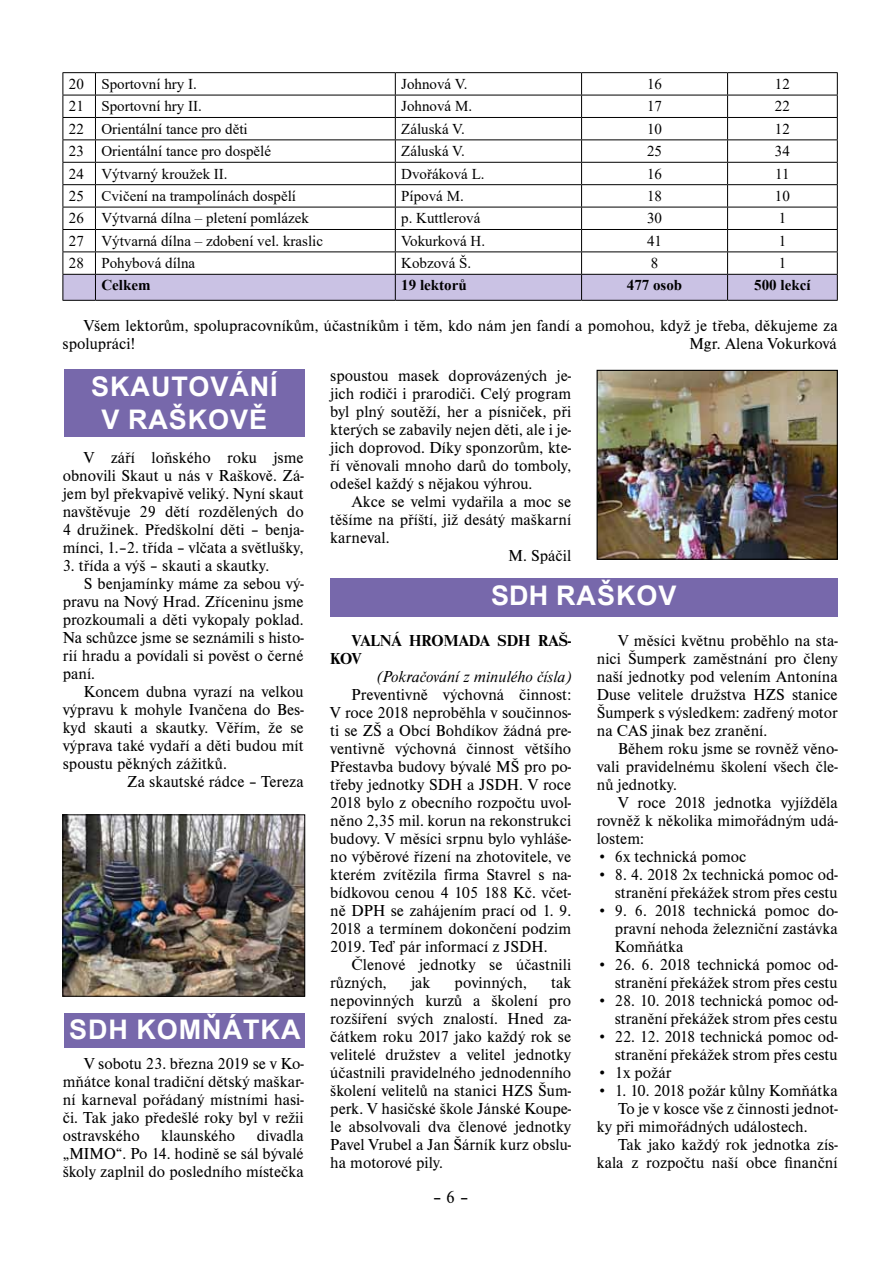
<style>
.page{position:relative;width:893px;height:1263px;background:#fff}
.page>*{position:absolute;margin:0;border:0;box-sizing:border-box;transform-origin:0 0}
.t1{font:700 27px "Arial";letter-spacing:.035em;color:#fff}
.t2{font:18px "Nimbus Roman DOT";color:#000}
.t3{font:16.5px/18px "Nimbus Roman DOT";color:#000;text-align:justify}
.t4{font:italic 16.5px "Nimbus Roman DOT";color:#000}
.t5{font:700 16.5px/18px "Nimbus Roman DOT";color:#000}
.t6{font:15px "Times New Roman";color:#000}
.t7{font:700 15px "Times New Roman";color:#000}
</style>
<div class="page">
<div style="left:64px;top:1013px;width:241px;height:34px;background:#7768ab"></div>
<div style="left:330px;top:578px;width:508px;height:39px;background:#7768ab"></div>
<div style="left:64px;top:369px;width:241px;height:68px;background:#7768ab"></div>
<hr style="left:63px;top:72px;width:32px;height:1px;background:#000">
<hr style="left:95px;top:72px;width:300px;height:1px;background:#000">
<hr style="left:395px;top:72px;width:187px;height:1px;background:#000">
<hr style="left:582px;top:72px;width:146px;height:1px;background:#000">
<hr style="left:728px;top:72px;width:110px;height:1px;background:#000">
<hr style="left:63px;top:300px;width:32px;height:1px;background:#000">
<hr style="left:95px;top:300px;width:300px;height:1px;background:#000">
<hr style="left:395px;top:300px;width:187px;height:1px;background:#000">
<hr style="left:582px;top:300px;width:146px;height:1px;background:#000">
<hr style="left:728px;top:300px;width:110px;height:1px;background:#000">
<svg style="left:63px;top:73px;width:775px;height:227px"></svg>
<img style="left:64px;top:816px;width:239px;height:179px">
<div style="left:62px;top:814px;width:243px;height:183px;border:1px solid #000"></div>
<img style="left:599px;top:372px;width:237px;height:186px">
<div style="left:597px;top:370px;width:241px;height:190px;border:1px solid #000"></div>
<p class="t6" style="left:69px;top:73px;width:129px">20 Sportovní hry I.</p>
<p class="t6" style="left:401px;top:73px;width:68px">Johnová V.</p>
<p class="t6" style="left:647px;top:73px;width:16px">16</p>
<p class="t6" style="left:775px;top:73px;width:16px">12</p>
<p class="t6" style="left:69px;top:96px;width:134px">21 Sportovní hry II.</p>
<p class="t6" style="left:401px;top:96px;width:72px">Johnová M.</p>
<p class="t6" style="left:647px;top:96px;width:16px">17</p>
<p class="t6" style="left:775px;top:96px;width:16px">22</p>
<p class="t6" style="left:69px;top:118px;width:180px">22 Orientální tance pro děti</p>
<p class="t6" style="left:401px;top:118px;width:65px">Záluská V.</p>
<p class="t6" style="left:647px;top:118px;width:16px">10</p>
<p class="t6" style="left:775px;top:118px;width:16px">12</p>
<p class="t6" style="left:69px;top:141px;width:204px">23 Orientální tance pro dospělé</p>
<p class="t6" style="left:401px;top:141px;width:65px">Záluská V.</p>
<p class="t6" style="left:647px;top:141px;width:16px">25</p>
<p class="t6" style="left:775px;top:141px;width:16px">34</p>
<p class="t6" style="left:69px;top:163px;width:160px">24 Výtvarný kroužek II.</p>
<p class="t6" style="left:401px;top:163px;width:85px">Dvořáková L.</p>
<p class="t6" style="left:647px;top:163px;width:16px">16</p>
<p class="t6" style="left:775px;top:163px;width:16px">11</p>
<p class="t6" style="left:69px;top:185px;width:229px">25 Cvičení na trampolínách dospělí</p>
<p class="t6" style="left:401px;top:185px;width:64px">Pípová M.</p>
<p class="t6" style="left:647px;top:185px;width:16px">18</p>
<p class="t6" style="left:775px;top:185px;width:16px">10</p>
<p class="t6" style="left:69px;top:208px;width:242px">26 Výtvarná dílna – pletení pomlázek</p>
<p class="t6" style="left:401px;top:208px;width:81px">p. Kuttlerová</p>
<p class="t6" style="left:647px;top:208px;width:16px">30</p>
<p class="t6" style="left:779px;top:208px;width:9px">1</p>
<p class="t6" style="left:69px;top:230px;width:256px">27 Výtvarná dílna – zdobení vel. kraslic</p>
<p class="t6" style="left:401px;top:230px;width:85px">Vokurková H.</p>
<p class="t6" style="left:647px;top:230px;width:16px">41</p>
<p class="t6" style="left:779px;top:230px;width:9px">1</p>
<p class="t6" style="left:69px;top:253px;width:128px">28 Pohybová dílna</p>
<p class="t6" style="left:401px;top:253px;width:71px">Kobzová Š.</p>
<p class="t6" style="left:651px;top:253px;width:9px">8</p>
<p class="t6" style="left:779px;top:253px;width:9px">1</p>
<p class="t7" style="left:101px;top:275px;width:51px">Celkem</p>
<p class="t7" style="left:401px;top:275px;width:67px">19 lektorů</p>
<p class="t7" style="left:627px;top:275px;width:57px">477 osob</p>
<p class="t7" style="left:754px;top:275px;width:58px">500 lekcí</p>
<p class="t3" style="left:63px;top:317px;width:777px;text-indent:21px">Všem lektorům, spolupracovníkům, účastníkům i těm, kdo nám jen fandí a pomohou, když je třeba, děkujeme za spolupráci!</p>
<p class="t3" style="left:690px;top:335px;width:149px">Mgr. Alena Vokurková</p>
<h1 class="t1" style="left:91px;top:368px;width:21px">SKAU</h1>
<h1 class="t1" style="left:171px;top:368px;width:36px">TOVÁNÍ</h1>
<h1 class="t1" style="left:102px;top:400px;width:47px">V RAŠKOVĚ</h1>
<p class="t3" style="left:63px;top:448px;width:242px;text-indent:21px">V září loňského roku jsme obnovili Skaut u nás v Raškově. Zá&shy;jem byl překvapivě veliký. Nyní skaut navštěvuje 29 dětí rozdělených do 4 družinek. Předškolní děti – benja&shy;mínci, 1.–2. třída – vlčata a světlušky,</p>
<p class="t3" style="left:63px;top:556px;width:208px">3. třída a výš – skauti a skautky.</p>
<p class="t3" style="left:84px;top:574px;width:221px">S benjamínky máme za sebou vý-</p>
<p class="t3" style="left:63px;top:592px;width:242px">pravu na Nový Hrad. Zříceninu jsme</p>
<p class="t3" style="left:63px;top:610px;width:242px">prozkoumali a děti vykopaly poklad.</p>
<p class="t3" style="left:63px;top:628px;width:242px">Na schůzce jsme se seznámili s histo-</p>
<p class="t3" style="left:63px;top:646px;width:242px">rií hradu a povídali si pověst o černé</p>
<p class="t3" style="left:63px;top:664px;width:34px">paní.</p>
<p class="t3" style="left:84px;top:682px;width:221px">Koncem dubna vyrazí na velkou</p>
<p class="t3" style="left:63px;top:700px;width:242px">výpravu k mohyle Ivančena do Bes-</p>
<p class="t3" style="left:63px;top:718px;width:242px">kyd skauti a skautky. Věřím, že se</p>
<p class="t3" style="left:63px;top:736px;width:242px">výprava také vydaří a děti budou mít</p>
<p class="t3" style="left:63px;top:754px;width:166px">spoustu pěkných zážitků.</p>
<p class="t3" style="left:127px;top:772px;width:178px">Za skautské rádce – Tereza</p>
<h1 class="t1" style="left:69px;top:1011px;width:89px">SDH KOM</h1>
<h1 class="t1" style="left:202px;top:1011px;width:41px">ŇÁTKA</h1>
<p class="t3" style="left:63px;top:1054px;width:242px;text-indent:21px">V sobotu 23. března 2019 se v Ko&shy;mňátce konal tradiční dětský maškar&shy;ní karneval pořádaný místními hasi&shy;či. Tak jako předešlé roky byl v režii ostravského</p>
<p class="t3" style="left:63px;top:1126px;width:242px;text-indent:194px">divadla „MIMO“. Po 14. hodině se sál bývalé školy zaplnil do posledního místečka</p>
<p class="t3" style="left:161px;top:1126px;width:75px">klaunského</p>
<p class="t3" style="left:330px;top:367px;width:242px">spoustou masek doprovázených je&shy;jich rodiči i prarodiči. Celý program byl plný soutěží, her a písniček, při kterých se zabavily nejen děti, ale i je&shy;jich doprovod. Díky sponzorům, kte&shy;ří věnovali mnoho darů do tomboly, odešel každý s nějakou výhrou.</p>
<p class="t3" style="left:352px;top:493px;width:221px">Akce se velmi vydařila a moc se</p>
<p class="t3" style="left:330px;top:511px;width:242px">těšíme na příští, již desátý maškarní</p>
<p class="t3" style="left:330px;top:529px;width:61px">karneval.</p>
<p class="t3" style="left:509px;top:547px;width:64px">M. Spáčil</p>
<h1 class="t1" style="left:491px;top:576px;width:107px">SDH RAŠKOV</h1>
<p class="t5" style="left:330px;top:632px;width:242px;text-indent:21px">VALNÁ HROMADA SDH RAŠ-<br>KOV</p>
<p class="t4" style="left:377px;top:668px;width:196px">(Pokračování z minulého čísla)</p>
<p class="t3" style="left:330px;top:686px;width:242px;text-indent:21px">Preventivně výchovná činnost:<br>V roce 2018 neproběhla v součinnos&shy;ti se ZŠ a Obcí Bohdíkov žádná pre&shy;ventivně výchovná činnost většího Přestavba budovy bývalé MŠ pro po&shy;třeby jednotky SDH a JSDH. V roce 2018 bylo z obecního rozpočtu uvol&shy;něno 2,35 mil. korun na rekonstrukci budovy. V měsíci srpnu bylo vyhláše&shy;no výběrové řízení na zhotovitele, ve kterém zvítězila firma Stavrel s na&shy;bídkovou cenou 4 105 188 Kč. včet&shy;ně DPH se zahájením prací od 1. 9.<br>2018 a termínem dokončení podzim 2019. Teď pár informací z JSDH.</p>
<p class="t3" style="left:330px;top:956px;width:242px;text-indent:21px">Členové jednotky se účastnili různých,</p>
<p class="t3" style="left:330px;top:974px;width:242px;text-indent:221px">tak nepovinných kurzů a školení pro rozšíření svých znalostí. Hned za&shy;čátkem roku 2017 jako každý rok se velitelé družstev a velitel jednotky účastnili pravidelného jednodenního školení velitelů na stanici HZS Šum&shy;perk. V hasičské škole Jánské Koupe&shy;le absolvovali dva členové jednotky Pavel Vrubel a Jan Šárník kurz obslu&shy;ha motorové pily.</p>
<p class="t3" style="left:411px;top:974px;width:21px">jak</p>
<p class="t3" style="left:455px;top:974px;width:74px">povinných,</p>
<p class="t2" style="left:433px;top:1187px;width:37px">– 6 –</p>
<p class="t3" style="left:597px;top:632px;width:242px;text-indent:21px">V měsíci květnu proběhlo na sta&shy;nici Šumperk zaměstnání pro členy naší jednotky pod velením Antonína Duse velitele družstva HZS stanice Šumperk s výsledkem: zadřený motor na CAS jinak bez zranění.</p>
<p class="t3" style="left:597px;top:740px;width:242px;text-indent:21px">Během roku jsme se rovněž věno&shy;vali pravidelnému školení všech čle&shy;nů jednotky.</p>
<p class="t3" style="left:597px;top:794px;width:242px;text-indent:21px">V roce 2018 jednotka vyjížděla rovněž k několika mimořádným udá&shy;lostem:</p>
<p class="t3" style="left:597px;top:848px;width:151px">• 6x technická pomoc</p>
<p class="t3" style="left:597px;top:866px;width:242px;text-align:right">• 8. 4. 2018 2x technická pomoc od&shy;stranění překážek strom přes cestu</p>
<p class="t3" style="left:615px;top:902px;width:224px;text-indent:-18px">• 9. 6. 2018 technická pomoc do&shy;pravní nehoda železniční zastávka Komňátka</p>
<p class="t3" style="left:597px;top:956px;width:242px;text-align:right">• 26. 6. 2018 technická pomoc od&shy;stranění překážek strom přes cestu</p>
<p class="t3" style="left:597px;top:992px;width:242px;text-align:right">• 28. 10. 2018 technická pomoc od&shy;stranění překážek strom přes cestu</p>
<p class="t3" style="left:597px;top:1028px;width:242px;text-align:right">• 22. 12. 2018 technická pomoc od&shy;stranění překážek strom přes cestu</p>
<p class="t3" style="left:597px;top:1064px;width:76px">• 1x požár</p>
<p class="t3" style="left:597px;top:1082px;width:242px">• 1. 10. 2018 požár kůlny Komňátka</p>
<p class="t3" style="left:618px;top:1100px;width:221px">To je v kosce vše z činnosti jednot-</p>
<p class="t3" style="left:597px;top:1118px;width:212px">ky při mimořádných událostech.</p>
<p class="t3" style="left:618px;top:1136px;width:221px">Tak jako každý rok jednotka zís-</p>
<p class="t3" style="left:597px;top:1154px;width:242px">kala z rozpočtu naší obce finanční</p>
</div>
